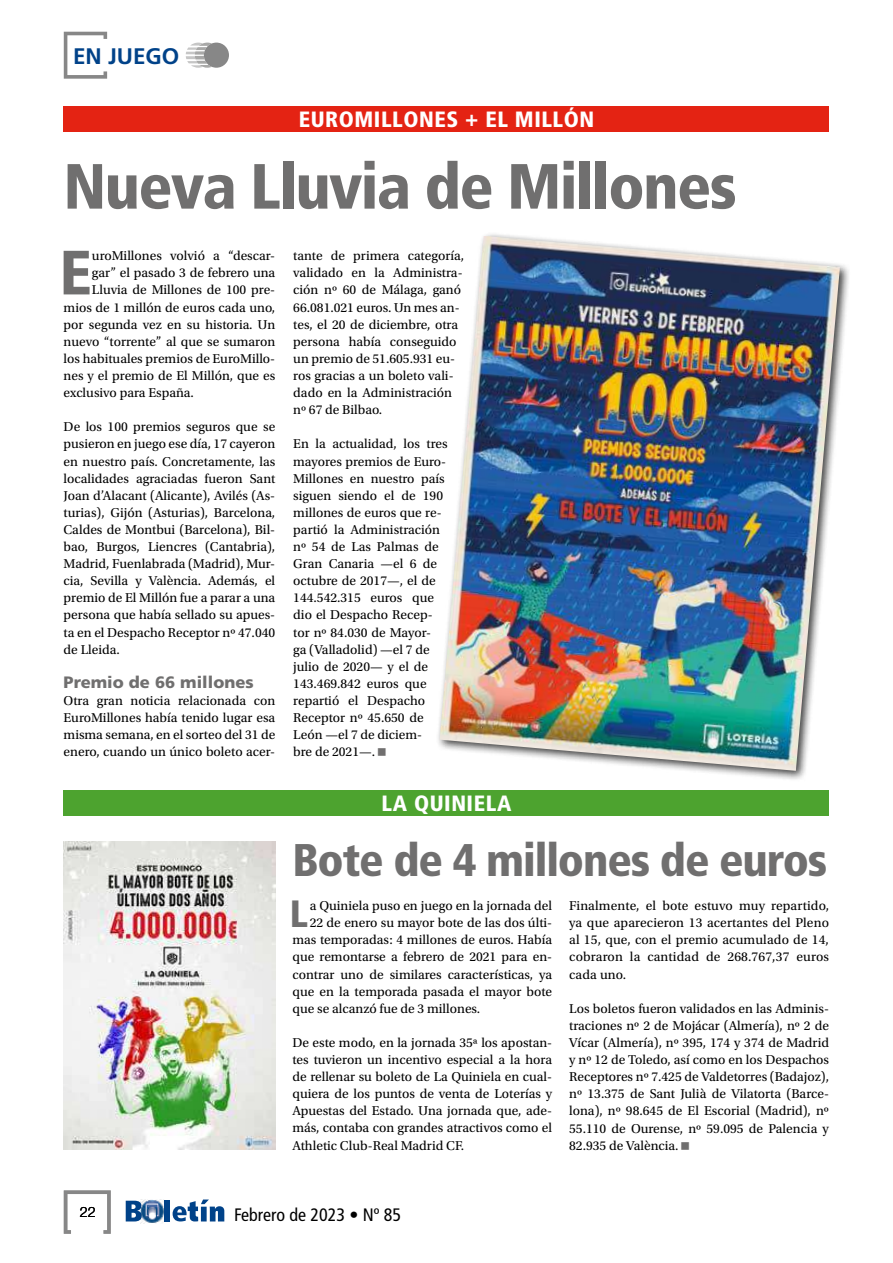
<style>
.page{position:relative;width:893px;height:1263px;background:#fff}
.page>*{position:absolute;margin:0;border:0;box-sizing:border-box;transform-origin:0 0}
.t1{font:900 condensed 63.75px "Frutiger LT Std";letter-spacing:-.025em;color:#706f6f}
.t2{font:900 condensed 62.55px "Frutiger LT Std";color:#706f6f}
.t3{font:900 condensed 45.75px "Frutiger LT Std";letter-spacing:-.025em;color:#706f6f}
.t4{font:900 condensed 37.95px "Frutiger LT Std";color:#706f6f}
.t5{font:700 22.5px "Frutiger LT Std";color:#004289}
.t6{font:900 condensed 22.2px "Frutiger LT Std";letter-spacing:.025em;color:#fff}
.t7{font:condensed 18px "Frutiger LT Std";color:#000}
.t8{font:900 16.5px "Frutiger LT Std";color:#706f6f}
.t9{font:300 14.25px "Helvetica Neue LT Std";color:#000}
.t10{font:13.5px/17.1px "Utopia Std";color:#000;text-align:justify}
</style>
<div class="page">
<svg style="left:64px;top:32px;width:43px;height:47px"></svg>
<svg style="left:186px;top:43px;width:26px;height:25px"></svg>
<div style="left:204px;top:43px;width:25px;height:25px;background:#878787;border-radius:50%"></div>
<div style="left:64px;top:106px;width:765px;height:26px;background:#e42313"></div>
<div style="left:64px;top:790px;width:765px;height:26px;background:#4da32f"></div>
<div style="left:435px;top:232px;width:416px;height:550px;background:#000;opacity:.75"></div>
<img style="left:440px;top:236px;width:400px;height:535px">
<img style="left:64px;top:842px;width:211px;height:307px">
<svg style="left:126px;top:1201px;width:15px;height:20px"></svg>
<div style="left:164px;top:1200px;width:6px;height:21px;background:#004289"></div>
<svg style="left:173px;top:1199px;width:51px;height:22px"></svg>
<img style="left:141px;top:1199px;width:23px;height:24px">
<svg style="left:64px;top:1190px;width:47px;height:44px"></svg>
<h3 class="t5" style="left:73px;top:43px;width:108px">EN JUEGO</h3>
<h3 class="t6" style="left:299px;top:106px;width:297px">EUROMILLONES + EL MILLÓN</h3>
<h1 class="t1" style="left:64px;top:148px;width:675px">Nueva Lluvia de Millones</h1>
<h2 class="t2" style="left:59px;top:235px;width:34px">E</h2>
<p class="t10" style="left:92px;top:248px;width:185px">uroMillones volvió a “descar-</p>
<p class="t10" style="left:92px;top:265px;width:185px">gar” el pasado 3 de febrero una</p>
<p class="t10" style="left:92px;top:282px;width:185px">Lluvia de Millones de 100 pre-</p>
<p class="t10" style="left:64px;top:299px;width:213px">mios de 1 millón de euros cada uno,</p>
<p class="t10" style="left:64px;top:316px;width:213px">por segunda vez en su historia. Un</p>
<p class="t10" style="left:64px;top:333px;width:213px">nuevo “torrente” al que se sumaron</p>
<p class="t10" style="left:64px;top:350px;width:213px">los habituales premios de EuroMillo-</p>
<p class="t10" style="left:64px;top:367px;width:213px">nes y el premio de El Millón, que es</p>
<p class="t10" style="left:64px;top:384px;width:132px">exclusivo para España.</p>
<p class="t10" style="left:64px;top:419px;width:213px">De los 100 premios seguros que se pusieron en juego ese día, 17 cayeron en nuestro país. Concretamente, las localidades agraciadas fueron Sant Joan d’Alacant (Alicante), Avilés (As&shy;turias), Gijón (Asturias), Barcelona, Caldes de Montbui (Barcelona), Bil&shy;bao, Burgos, Liencres (Cantabria), Madrid, Fuenlabrada (Madrid), Mur&shy;cia, Sevilla y València. Además, el premio de El Millón fue a parar a una persona que había sellado su apues&shy;ta en el Despacho Receptor nº 47.040 de Lleida.</p>
<p class="t8" style="left:64px;top:672px;width:192px">Premio de 66 millones</p>
<p class="t10" style="left:64px;top:692px;width:213px">Otra gran noticia relacionada con EuroMillones había tenido lugar esa misma semana, en el sorteo del 31 de enero, cuando un único boleto acer-</p>
<p class="t10" style="left:293px;top:248px;width:172px;text-align:left">tante de primera categoría, validado en la Administra&shy;ción nº 60 de Málaga, ganó<br>66.081.021 euros. Un mes an&shy;tes, el 20 de diciembre, otra persona había conseguido un premio de 51.605.931 eu&shy;ros gracias a un boleto vali&shy;dado en la Administración nº 67 de Bilbao.</p>
<p class="t10" style="left:293px;top:436px;width:156px;text-align:left">En la actualidad, los tres mayores premios de Euro-<br>Millones en nuestro país siguen siendo el de 190 millones de euros que re&shy;partió la Administración nº 54 de Las Palmas de<br>Gran Canaria —el 6 de octubre de 2017—, el de<br>144.542.315 euros que dio el Despacho Recep&shy;tor nº 84.030 de Mayor&shy;ga (Valladolid) —el 7 de julio de 2020— y el de<br>143.469.842 euros que repartió el Despacho<br>Receptor nº 45.650 de<br>León —el 7 de diciem-<br>bre de 2021—.</p>
<h3 class="t6" style="left:382px;top:790px;width:131px">LA QUINIELA</h3>
<h3 class="t3" style="left:292px;top:832px;width:536px">Bote de 4 millones de euros</h3>
<h3 class="t4" style="left:290px;top:891px;width:20px">L</h3>
<p class="t10" style="left:310px;top:897px;width:244px">a Quiniela puso en juego en la jornada del</p>
<p class="t10" style="left:310px;top:914px;width:244px">22 de enero su mayor bote de las dos últi-</p>
<p class="t10" style="left:292px;top:932px;width:261px">mas temporadas: 4 millones de euros. Había</p>
<p class="t10" style="left:292px;top:949px;width:261px">que remontarse a febrero de 2021 para en-</p>
<p class="t10" style="left:292px;top:966px;width:261px">contrar uno de similares características, ya</p>
<p class="t10" style="left:292px;top:983px;width:261px">que en la temporada pasada el mayor bote</p>
<p class="t10" style="left:292px;top:1000px;width:189px">que se alcanzó fue de 3 millones.</p>
<p class="t10" style="left:292px;top:1034px;width:261px">De este modo, en la jornada 35ª los apostan&shy;tes tuvieron un incentivo especial a la hora de rellenar su boleto de La Quiniela en cual&shy;quiera de los puntos de venta de Loterías y Apuestas del Estado. Una jornada que, ade&shy;más, contaba con grandes atractivos como el Athletic Club-Real Madrid CF.</p>
<p class="t10" style="left:569px;top:897px;width:261px">Finalmente, el bote estuvo muy repartido, ya que aparecieron 13 acertantes del Pleno al 15, que, con el premio acumulado de 14, cobraron la cantidad de 268.767,37 euros cada uno.</p>
<p class="t10" style="left:569px;top:1000px;width:261px">Los boletos fueron validados en las Adminis&shy;traciones nº 2 de Mojácar (Almería), nº 2 de Vícar (Almería), nº 395, 174 y 374 de Madrid y nº 12 de Toledo, así como en los Despachos Receptores nº 7.425 de Valdetorres (Badajoz), nº 13.375 de Sant Julià de Vilatorta (Barce&shy;lona), nº 98.645 de El Escorial (Madrid), nº 55.110 de Ourense, nº 59.095 de Palencia y 82.935 de València.</p>
<p class="t9" style="left:80px;top:1203px;width:17px">22</p>
<h3 class="t7" style="left:234px;top:1204px;width:168px">Febrero de 2023 • Nº 85</h3>
</div>
